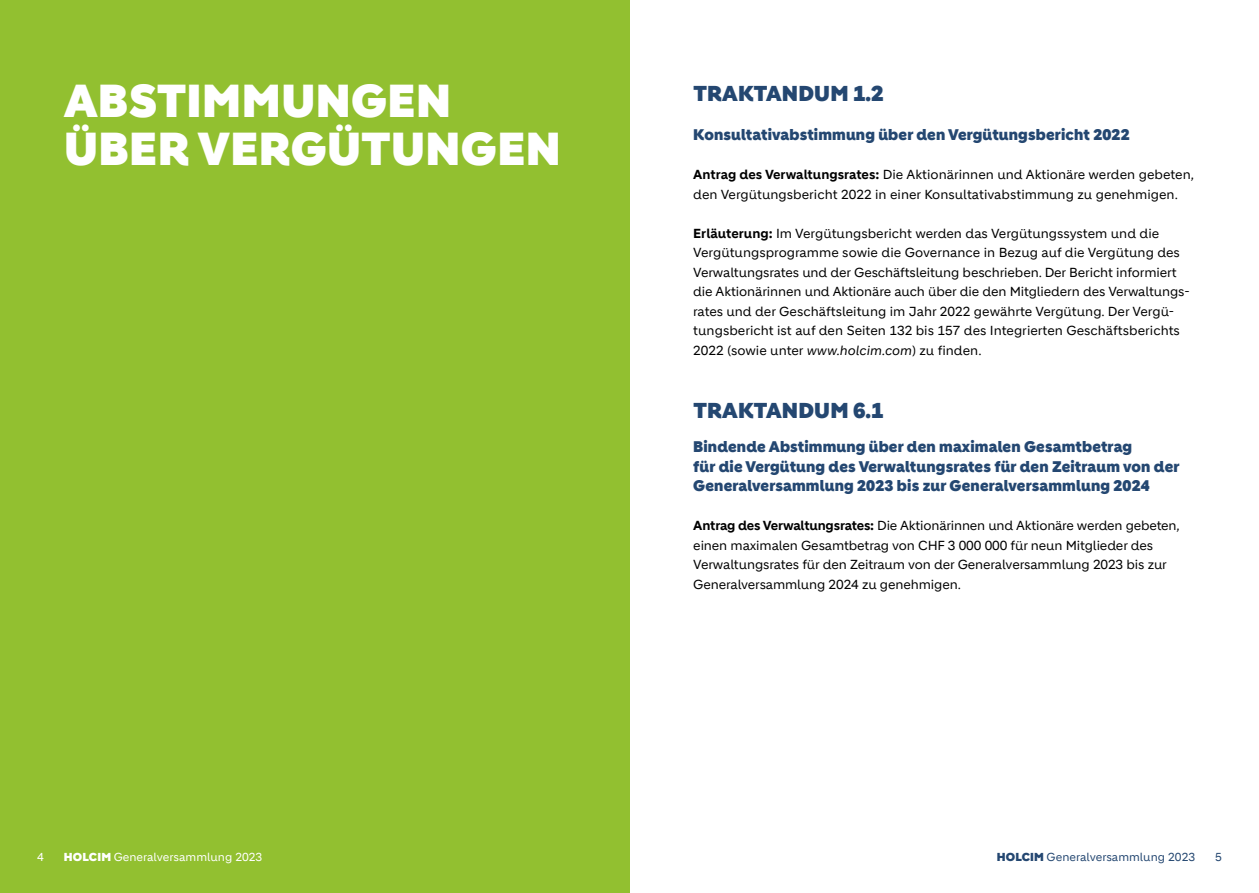
<style>
.page{position:relative;width:1259px;height:893px;background:#fff}
.page>*{position:absolute;margin:0;border:0;box-sizing:border-box;transform-origin:0 0}
.t1{font:900 45px/48px "Holcim Headline";letter-spacing:.01em;color:#fff}
.t2{font:900 21px "Holcim Headline";letter-spacing:.01em;color:#244771}
.t3{font:900 15px/19.5px "Holcim Headline";letter-spacing:.01em;color:#244771}
.t4{font:12.75px/19.5px "Holcim";letter-spacing:-.01em;color:#000}
.t5{font:11.25px "Holcim";color:#fff}
.t6{font:11.25px "Holcim";color:#244771}
.s1{font-weight:700}
.s2{font-style:italic}
.s3{font-family:"Holcim Headline";font-weight:900}
</style>
<div class="page">
<div style="left:0;top:0;width:629px;height:893px;background:#92c030"></div>
<h1 class="t1" style="left:64px;top:77px;width:498px">ABSTIMMUNGEN<br>ÜBER VERGÜTUNGEN</h1>
<h2 class="t2" style="left:693px;top:82px;width:192px">TRAKTANDUM 1.2</h2>
<p class="t3" style="left:693px;top:125px;width:438px">Konsultativabstimmung über den Vergütungsbericht 2022</p>
<p class="t4" style="left:693px;top:165px;width:502px"><span class="s1">Antrag des Verwaltungsrates:</span> Die Aktionärinnen und Aktionäre werden gebeten, den Vergütungsbericht 2022 in einer Konsultativabstimmung zu genehmigen.</p>
<p class="t4" style="left:693px;top:223px;width:496px"><span class="s1">Erläuterung:</span> Im Vergütungsbericht werden das Vergütungssystem und die Vergütungsprogramme sowie die Governance in Bezug auf die Vergütung des Verwaltungsrates und der Geschäftsleitung beschrieben. Der Bericht informiert die Aktionärinnen und Aktionäre auch über die den Mitgliedern des Verwaltungs&shy;rates und der Geschäftsleitung im Jahr 2022 gewährte Vergütung. Der Vergü&shy;tungsbericht ist auf den Seiten 132 bis 157 des Integrierten Geschäftsberichts 2022 (sowie unter <span class="s2">www.holcim.com</span>) zu finden.</p>
<h2 class="t2" style="left:693px;top:398px;width:192px">TRAKTANDUM 6.1</h2>
<p class="t3" style="left:693px;top:437px;width:488px">Bindende Abstimmung über den maximalen Gesamtbetrag<br>für die Vergütung des Verwaltungsrates für den Zeitraum von der<br>Generalversammlung 2023 bis zur Generalversammlung 2024</p>
<p class="t4" style="left:693px;top:516px;width:488px"><span class="s1">Antrag des Verwaltungsrates:</span> Die Aktionärinnen und Aktionäre werden gebeten, einen maximalen Gesamtbetrag von CHF 3 000 000 für neun Mitglieder des Verwaltungsrates für den Zeitraum von der Generalversammlung 2023 bis zur Generalversammlung 2024 zu genehmigen.</p>
<p class="t5" style="left:37px;top:851px;width:8px">4</p>
<p class="t5" style="left:64px;top:851px;width:200px"><span class="s3">HOLCIM</span> Generalversammlung 2023</p>
<p class="t6" style="left:996px;top:851px;width:200px"><span class="s3">HOLCIM</span> Generalversammlung 2023</p>
<p class="t6" style="left:1215px;top:851px;width:8px">5</p>
</div>
